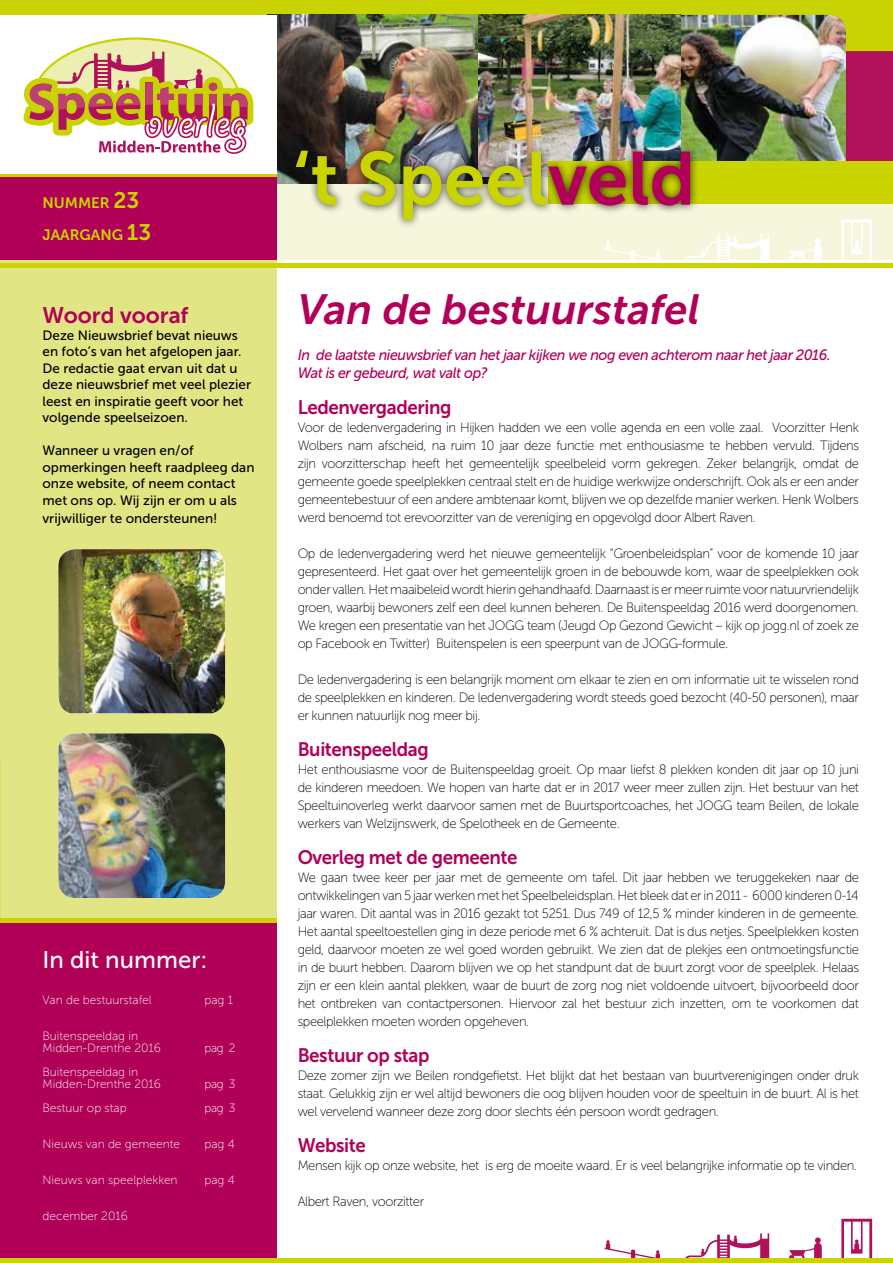
<style>
.page{position:relative;width:893px;height:1263px;background:#fff}
.page>*{position:absolute;margin:0;border:0;box-sizing:border-box;transform-origin:0 0}
.t1{font:74.85px "Museo Sans 700";color:#cad400}
.t2{font:italic 42px "Museo Sans 700";color:#b10058}
.t3{font:24px "Museo Sans 500";color:#fff}
.t4{font:22.5px "Museo Sans 700";color:#b10058}
.t5{font:19.5px "Museo Sans 700";letter-spacing:-.02em;color:#b10058;scale:.96 1}
.t6{font:italic 15px/18px "Museo Sans 500";letter-spacing:-.03em;color:#b10058;scale:.96 1}
.t7{font:15px/31.5px "Museo Sans 700";color:#cad400}
.t8{font:13.5px/18px "Museo Sans 100";letter-spacing:-.03em;color:#000;text-align:justify;scale:.96 1}
.t9{font:13.5px/16.5px "Museo Sans 500";color:#000}
.t10{font:12px/12px "Museo Sans 100";color:#fff}
.s1{font-size:22.5px}
.s2{color:#b10058}
</style>
<div class="page">
<div style="left:0;top:162px;width:893px;height:97px;background:#f5f6db"></div>
<div style="left:0;top:162px;width:276px;height:1101px;background:#e1e583"></div>
<div style="left:0;top:0;width:893px;height:160px;background:#c9d303"></div>
<div style="left:846px;top:51px;width:47px;height:111px;background:#b0115a"></div>
<img style="left:680px;top:15px;width:166px;height:147px">
<img style="left:276px;top:15px;width:202px;height:169px">
<img style="left:478px;top:15px;width:202px;height:127px">
<div style="left:549px;top:162px;width:344px;height:42px;background:#cad400"></div>
<div style="left:0;top:923px;width:276px;height:340px;background:#b10058"></div>
<svg style="left:841px;top:1219px;width:31px;height:40px"></svg>
<svg style="left:789px;top:1237px;width:33px;height:22px"></svg>
<svg style="left:605px;top:1240px;width:57px;height:19px"></svg>
<svg style="left:685px;top:1233px;width:84px;height:26px"></svg>
<svg style="left:841px;top:219px;width:31px;height:41px"></svg>
<svg style="left:789px;top:238px;width:33px;height:22px"></svg>
<svg style="left:605px;top:241px;width:57px;height:19px"></svg>
<svg style="left:685px;top:234px;width:84px;height:26px"></svg>
<hr style="left:0;top:264px;width:893px;height:4px;background:#cad400">
<hr style="left:0;top:1259px;width:893px;height:4px;background:#cad400">
<div style="left:0;top:918px;width:276px;height:5px;background:#cad400"></div>
<div style="left:0;top:174px;width:276px;height:85px;background:#b10058"></div>
<div style="left:0;top:15px;width:276px;height:161px;background:#fff"></div>
<svg style="left:23px;top:37px;width:230px;height:117px"></svg>
<hr style="left:0;top:174px;width:276px;height:2px;background:#cad400">
<img style="left:58px;top:549px;width:167px;height:164px">
<img style="left:58px;top:733px;width:167px;height:165px">
<div style="left:287px;top:142px;width:412px;height:87px;background:#000;opacity:.75"></div>
<p class="t7" style="left:43px;top:187px;width:110px">NUMMER <span class="s1">23<br></span>JAARGANG <span class="s1">13</span></p>
<h3 class="t4" style="left:43px;top:303px;width:147px">Woord vooraf</h3>
<p class="t9" style="left:43px;top:327px;width:210px">Deze nieuwsbrief bevat nieuws en foto’s van het afgelopen jaar.<br>De redactie gaat ervan uit dat u deze nieuwsbrief met veel plezier leest en inspiratie geeft voor het volgende speelseizoen.</p>
<p class="t9" style="left:43px;top:442px;width:214px">Wanneer u vragen en/of opmerkingen heeft raadpleeg dan onze website, of neem contact met ons op. Wij zijn er om u als</p>
<p class="t9" style="left:43px;top:510px;width:176px">vrijwilliger te ondersteunen!</p>
<h3 class="t3" style="left:43px;top:947px;width:166px">in dit nummer:</h3>
<p class="t10" style="left:43px;top:994px;width:111px">Van de bestuurstafel</p>
<p class="t10" style="left:205px;top:994px;width:30px">pag 1</p>
<p class="t10" style="left:43px;top:1030px;width:120px">Buitenspeeldag in<br>Midden-Drenthe 2016</p>
<p class="t10" style="left:205px;top:1042px;width:32px">pag 2</p>
<p class="t10" style="left:43px;top:1066px;width:120px">Buitenspeeldag in<br>Midden-Drenthe 2016</p>
<p class="t10" style="left:205px;top:1078px;width:32px">pag 3</p>
<p class="t10" style="left:43px;top:1102px;width:86px">Bestuur op stap</p>
<p class="t10" style="left:205px;top:1102px;width:32px">pag 3</p>
<p class="t10" style="left:43px;top:1138px;width:139px">Nieuws van de gemeente</p>
<p class="t10" style="left:205px;top:1138px;width:32px">pag 4</p>
<p class="t10" style="left:43px;top:1174px;width:137px">Nieuws van speelplekken</p>
<p class="t10" style="left:205px;top:1174px;width:32px">pag 4</p>
<p class="t10" style="left:43px;top:1210px;width:87px">december 2016</p>
<h1 class="t1" style="left:293px;top:137px;width:404px">‘t Speel<span class="s2">veld</span></h1>
<h2 class="t2" style="left:298px;top:286px;width:404px">Van de bestuurstafel</h2>
<p class="t6" style="left:298px;top:346px;width:557px">In de laatste nieuwsbrief van het jaar kijken we nog even achterom naar het jaar 2016.<br>Wat is er gebeurd, wat valt op?</p>
<h3 class="t5" style="left:298px;top:396px;width:162px">Ledenvergadering</h3>
<p class="t8" style="left:298px;top:419px;width:586px">Voor de ledenvergadering in Hijken hadden we een volle agenda en een volle zaal. Voorzitter Henk Wolbers nam afscheid, na ruim 10 jaar deze functie met enthousiasme te hebben vervuld. Tijdens zijn voorzitterschap heeft het gemeentelijk speelbeleid vorm gekregen. Zeker belangrijk, omdat de gemeente goede speelplekken centraal stelt en de huidige werkwijze onderschrijft. Ook als er een ander gemeentebestuur of een andere ambtenaar komt, blijven we op dezelfde manier werken. Henk Wolbers werd benoemd tot erevoorzitter van de vereniging en opgevolgd door Albert Raven.</p>
<p class="t8" style="left:298px;top:545px;width:586px">Op de ledenvergadering werd het nieuwe gemeentelijk “Groenbeleidsplan” voor de komende 10 jaar gepresenteerd. Het gaat over het gemeentelijk groen in de bebouwde kom, waar de speelplekken ook onder vallen. Het maaibeleid wordt hierin gehandhaafd. Daarnaast is er meer ruimte voor natuurvriendelijk groen, waarbij bewoners zelf een deel kunnen beheren. De Buitenspeeldag 2016 werd doorgenomen.<br>We kregen een presentatie van het JOGG team (Jeugd Op Gezond Gewicht – kijk op jogg.nl of zoek ze op Facebook en Twitter) Buitenspelen is een speerpunt van de JOGG-formule.</p>
<p class="t8" style="left:298px;top:670px;width:586px">De ledenvergadering is een belangrijk moment om elkaar te zien en om informatie uit te wisselen rond de speelplekken en kinderen. De ledenvergadering wordt steeds goed bezocht (40-50 personen), maar er kunnen natuurlijk nog meer bij.</p>
<h3 class="t5" style="left:298px;top:738px;width:138px">Buitenspeeldag</h3>
<p class="t8" style="left:298px;top:761px;width:586px">Het enthousiasme voor de Buitenspeeldag groeit. Op maar liefst 8 plekken konden dit jaar op 10 juni de kinderen meedoen. We hopen van harte dat er in 2017 weer meer zullen zijn. Het bestuur van het Speeltuinoverleg werkt daarvoor samen met de Buurtsportcoaches, het JOGG team Beilen, de lokale werkers van Welzijnswerk, de Spelotheek en de Gemeente.</p>
<h3 class="t5" style="left:298px;top:846px;width:231px">Overleg met de gemeente</h3>
<p class="t8" style="left:298px;top:869px;width:586px">We gaan twee keer per jaar met de gemeente om tafel. Dit jaar hebben we teruggekeken naar de ontwikkelingen van 5 jaar werken met het Speelbeleidsplan. Het bleek dat er in 2011 - 6000 kinderen 0-14 jaar waren. Dit aantal was in 2016 gezakt tot 5251. Dus 749 of 12,5 % minder kinderen in de gemeente.<br>Het aantal speeltoestellen ging in deze periode met 6 % achteruit. Dat is dus netjes. Speelplekken kosten geld, daarvoor moeten ze wel goed worden gebruikt. We zien dat de plekjes een ontmoetingsfunctie in de buurt hebben. Daarom blijven we op het standpunt dat de buurt zorgt voor de speelplek. Helaas zijn er een klein aantal plekken, waar de buurt de zorg nog niet voldoende uitvoert, bijvoorbeeld door het ontbreken van contactpersonen. Hiervoor zal het bestuur zich inzetten, om te voorkomen dat speelplekken moeten worden opgeheven.</p>
<h3 class="t5" style="left:298px;top:1044px;width:139px">Bestuur op stap</h3>
<p class="t8" style="left:298px;top:1067px;width:586px">Deze zomer zijn we Beilen rondgefietst. Het blijkt dat het bestaan van buurtverenigingen onder druk staat. Gelukkig zijn er wel altijd bewoners die oog blijven houden voor de speeltuin in de buurt. Al is het wel vervelend wanneer deze zorg door slechts één persoon wordt gedragen.</p>
<h3 class="t5" style="left:298px;top:1134px;width:73px">Website</h3>
<p class="t8" style="left:298px;top:1157px;width:584px">Mensen kijk op onze website, het is erg de moeite waard. Er is veel belangrijke informatie op te vinden.</p>
<p class="t8" style="left:298px;top:1193px;width:133px">Albert Raven, voorzitter</p>
</div>
